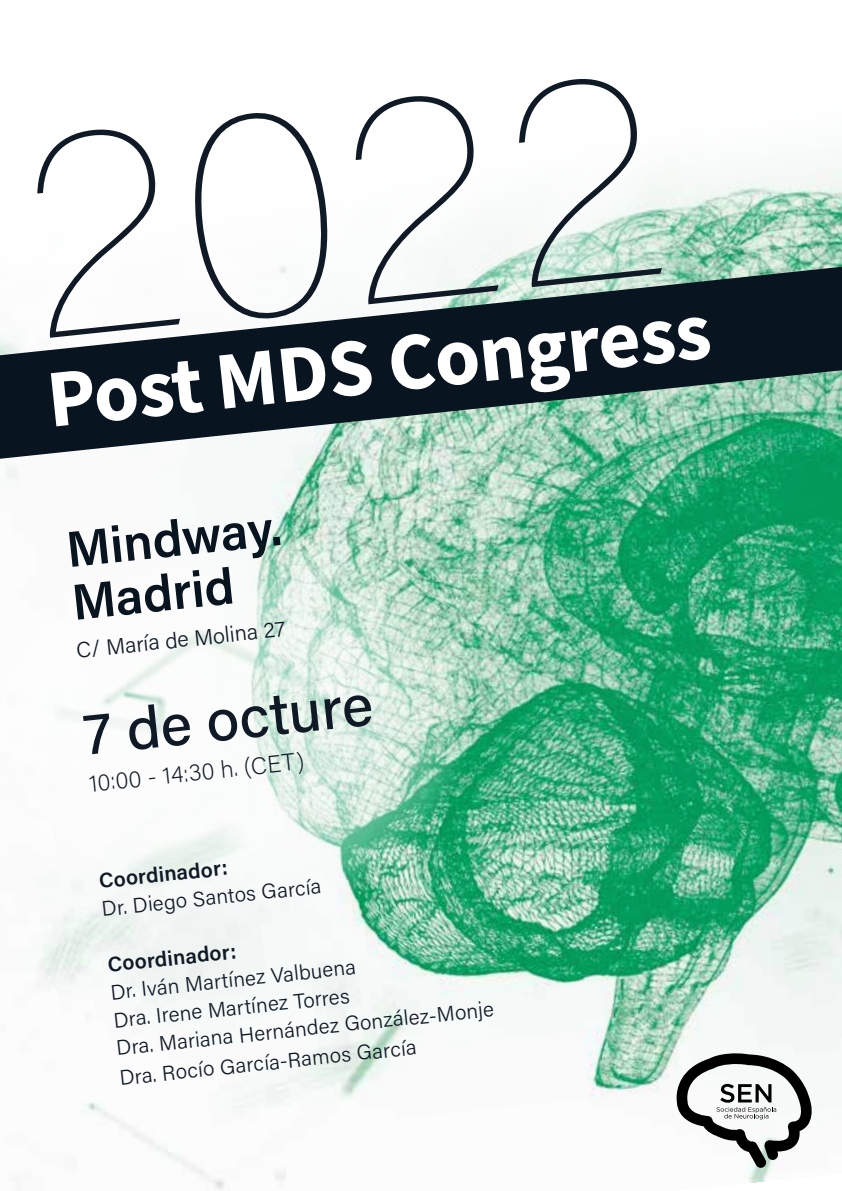
<style>
.page{position:relative;width:842px;height:1191px;background:#fff}
.page>*{position:absolute;margin:0;border:0;box-sizing:border-box;transform-origin:0 0}
.t1{font:100 299.8px "Acumin Pro";color:#101a26}
.t2{font:82px "Source Sans Variable";color:#fff}
.t3{font:500 59px "Acumin Pro";color:#101a26}
.t4{font:600 50.4px/53.2px "Acumin Pro";color:#08141f}
.t5{font:200 24px "Acumin Pro";color:#101a26}
.t6{font:300 22px "Acumin Pro";color:#101a26}
.t7{font:300 21px/28px "Acumin Pro";color:#101a26}
.t8{font:600 21px "Acumin Pro";color:#101a26}
</style>
<div class="page">
<img style="left:5px;top:169px;width:837px;height:1021px">
<svg style="left:5px;top:169px;width:725px;height:98px"></svg>
<svg style="left:5px;top:499px;width:481px;height:449px;fill:#f5f9f7"></svg>
<svg style="left:0;top:267px;width:842px;height:192px;fill:#08141f"></svg>
<svg style="left:677px;top:1052px;width:136px;height:115px"></svg>
<h1 class="t1" style="left:3px;top:32px;width:639px;rotate:-6deg">2022</h1>
<h2 class="t2" style="left:42px;top:351px;width:668px;rotate:-6deg">Post MDS Congress</h2>
<h3 class="t4" style="left:63px;top:521px;width:217px;rotate:-6deg">Mindway.<br>Madrid</h3>
<p class="t6" style="left:75px;top:635px;width:212px;rotate:-6deg">C/ María de Molina 27</p>
<h3 class="t3" style="left:79px;top:693px;width:292px;rotate:-6deg">7 de octure</h3>
<p class="t5" style="left:87px;top:767px;width:217px;rotate:-6deg">10:00 - 14:30 h. (CET)</p>
<p class="t8" style="left:97px;top:866px;width:131px;rotate:-6deg">Coordinador:</p>
<p class="t7" style="left:100px;top:894px;width:222px;rotate:-6deg">Dr. Diego Santos García</p>
<p class="t8" style="left:106px;top:950px;width:131px;rotate:-6deg">Coordinador:</p>
<p class="t7" style="left:109px;top:977px;width:381px;rotate:-6deg">Dr. Iván Martínez Valbuena<br>Dra. Irene Martínez Torres<br>Dra. Mariana Hernández González-Monje</p>
<p class="t7" style="left:118px;top:1063px;width:300px;rotate:-6deg">Dra. Rocío García-Ramos García</p>
</div>
